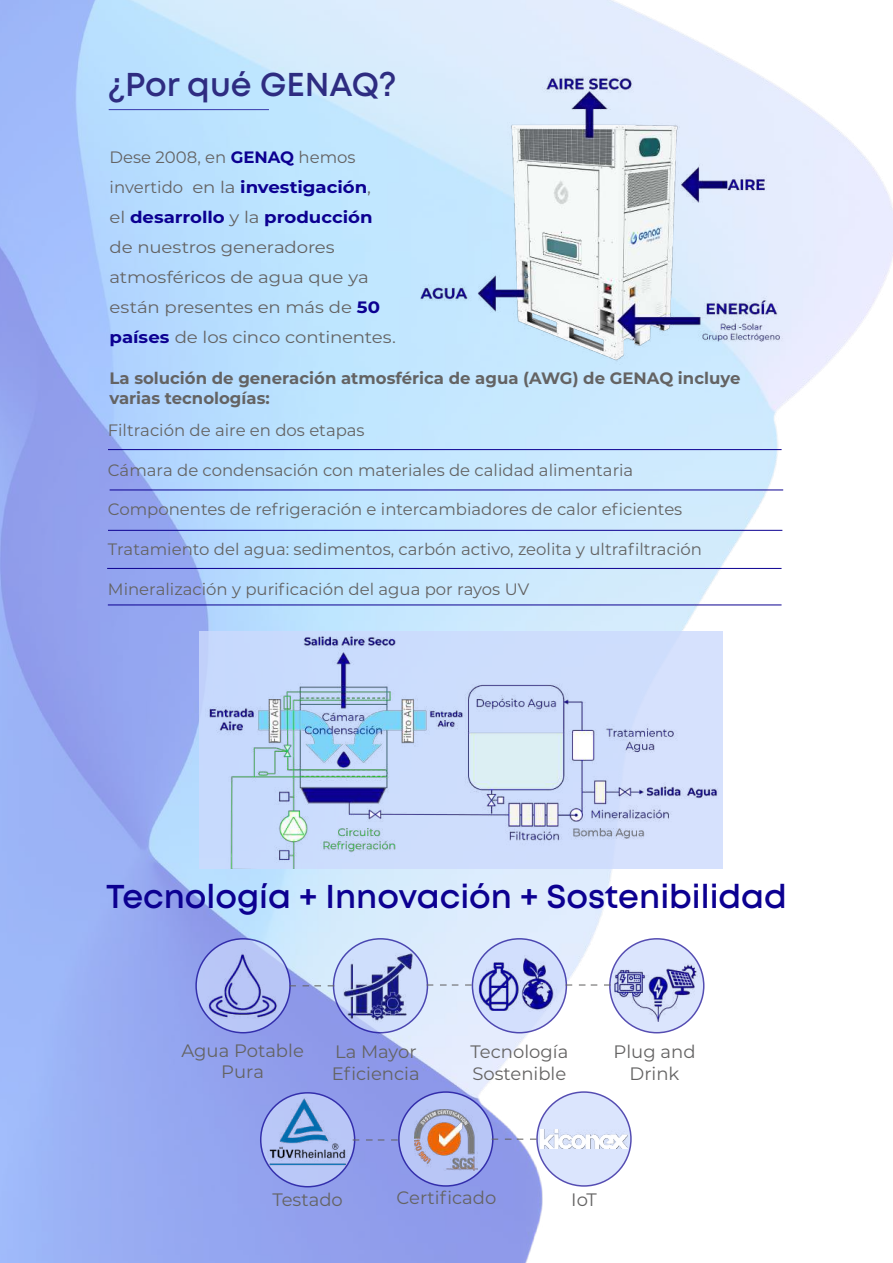
<style>
.page{position:relative;width:893px;height:1263px;background:#fff}
.page>*{position:absolute;margin:0;border:0;box-sizing:border-box;transform-origin:0 0}
.t1{font:600 33px "Mont";color:#0c0091}
.t2{font:600 33px "Mont";color:#2e2c81}
.t3{font:18px/21.6px "Montserrat";color:#646363;text-align:center}
.t4{font:16.5px/30px "Montserrat";color:#646363}
.t5{font:700 16.5px/19.8px "Montserrat";color:#646363}
.s1{font-weight:700;color:#0c0091}
</style>
<div class="page">
<img style="left:0;top:0;width:893px;height:1263px">
<svg style="left:261px;top:1093px;width:94px;height:94px"></svg>
<div style="left:260px;top:1092px;width:95px;height:95px;border:2px solid #0c0091;border-radius:50%"></div>
<img style="left:267px;top:1098px;width:81px;height:69px">
<svg style="left:399px;top:1092px;width:94px;height:94px;fill:#b8c6f6"></svg>
<div style="left:398px;top:1091px;width:96px;height:96px;border:2px solid #0c0091;border-radius:50%"></div>
<img style="left:415px;top:1109px;width:62px;height:61px">
<div style="left:537px;top:1092px;width:94px;height:94px;background:#dbe5fd;border-radius:50%"></div>
<div style="left:536px;top:1091px;width:96px;height:96px;border:2px solid #0c0091;border-radius:50%"></div>
<img style="left:540px;top:1129px;width:88px;height:20px">
<svg style="left:196px;top:939px;width:94px;height:94px;fill:#b9c6f7"></svg>
<div style="left:195px;top:938px;width:96px;height:95px;border:2px solid #0c0091;border-radius:50%"></div>
<div style="left:334px;top:939px;width:93px;height:94px;background:#ccdafd;border-radius:50%"></div>
<div style="left:333px;top:938px;width:95px;height:95px;border:2px solid #0c0091;border-radius:50%"></div>
<div style="left:472px;top:939px;width:94px;height:94px;background:#ccdafd;border-radius:50%"></div>
<svg style="left:610px;top:939px;width:94px;height:94px;fill:#dbe5fd"></svg>
<div style="left:609px;top:938px;width:95px;height:95px;border:2px solid #0c0091;border-radius:50%"></div>
<svg style="left:289px;top:985px;width:45px;height:1px"></svg>
<svg style="left:427px;top:984px;width:45px;height:2px"></svg>
<svg style="left:591px;top:984px;width:20px;height:2px"></svg>
<svg style="left:570px;top:984px;width:15px;height:2px"></svg>
<svg style="left:517px;top:1138px;width:20px;height:2px"></svg>
<svg style="left:492px;top:1138px;width:19px;height:2px"></svg>
<img style="left:207px;top:949px;width:72px;height:73px">
<img style="left:337px;top:947px;width:82px;height:82px">
<hr style="left:108px;top:449px;width:674px;height:1px;background:#0c0091">
<hr style="left:108px;top:530px;width:674px;height:1px;background:#0c0091">
<hr style="left:107px;top:568px;width:674px;height:1px;background:#0c0091">
<hr style="left:110px;top:490px;width:673px;height:1px;background:#0c0091">
<hr style="left:108px;top:604px;width:673px;height:1px;background:#0c0091">
<svg style="left:353px;top:1139px;width:45px;height:2px"></svg>
<img style="left:474px;top:963px;width:31px;height:47px">
<img style="left:614px;top:963px;width:85px;height:59px">
<img style="left:505px;top:956px;width:65px;height:56px">
<hr style="left:109px;top:109px;width:160px;height:1px;background:#0c0091">
<img style="left:199px;top:631px;width:525px;height:238px">
<img style="left:398px;top:70px;width:395px;height:295px">
<h1 class="t2" style="left:108px;top:63px;width:290px">¿Por qué GENAQ?</h1>
<p class="t4" style="left:110px;top:142px;width:288px">Dese 2008, en <span class="s1">GENAQ</span> hemos invertido en la <span class="s1">investigación</span>,<br>el <span class="s1">desarrollo</span> y la <span class="s1">producción </span>de nuestros generadores atmosféricos de agua que ya están presentes en más de <span class="s1">50 países</span> de los cinco continentes.</p>
<p class="t5" style="left:109px;top:367px;width:632px">La solución de generación atmosférica de agua (AWG) de GENAQ incluye varias tecnologías:</p>
<p class="t4" style="left:108px;top:415px;width:258px">Filtración de aire en dos etapas</p>
<p class="t4" style="left:108px;top:454px;width:527px">Cámara de condensación con materiales de calidad alimentaria</p>
<p class="t4" style="left:108px;top:494px;width:576px">Componentes de refrigeración e intercambiadores de calor eficientes</p>
<p class="t4" style="left:108px;top:533px;width:596px">Tratamiento del agua: sedimentos, carbón activo, zeolita y ultrafiltración</p>
<p class="t4" style="left:108px;top:573px;width:423px">Mineralización y purificación del agua por rayos UV</p>
<h1 class="t1" style="left:106px;top:875px;width:682px">Tecnología + Innovación + Sostenibilidad</h1>
<p class="t3" style="left:181px;top:1039px;width:124px">Agua Potable<br>Pura</p>
<p class="t3" style="left:332px;top:1041px;width:89px;text-align:left">La Mayor<br>Eficiencia</p>
<p class="t3" style="left:470px;top:1040px;width:99px;text-align:left">Tecnología<br>Sostenible</p>
<p class="t3" style="left:614px;top:1041px;width:83px">Plug and<br>Drink</p>
<p class="t3" style="left:272px;top:1188px;width:72px">Testado</p>
<p class="t3" style="left:397px;top:1186px;width:101px">Certificado</p>
<p class="t3" style="left:571px;top:1188px;width:27px">IoT</p>
</div>
